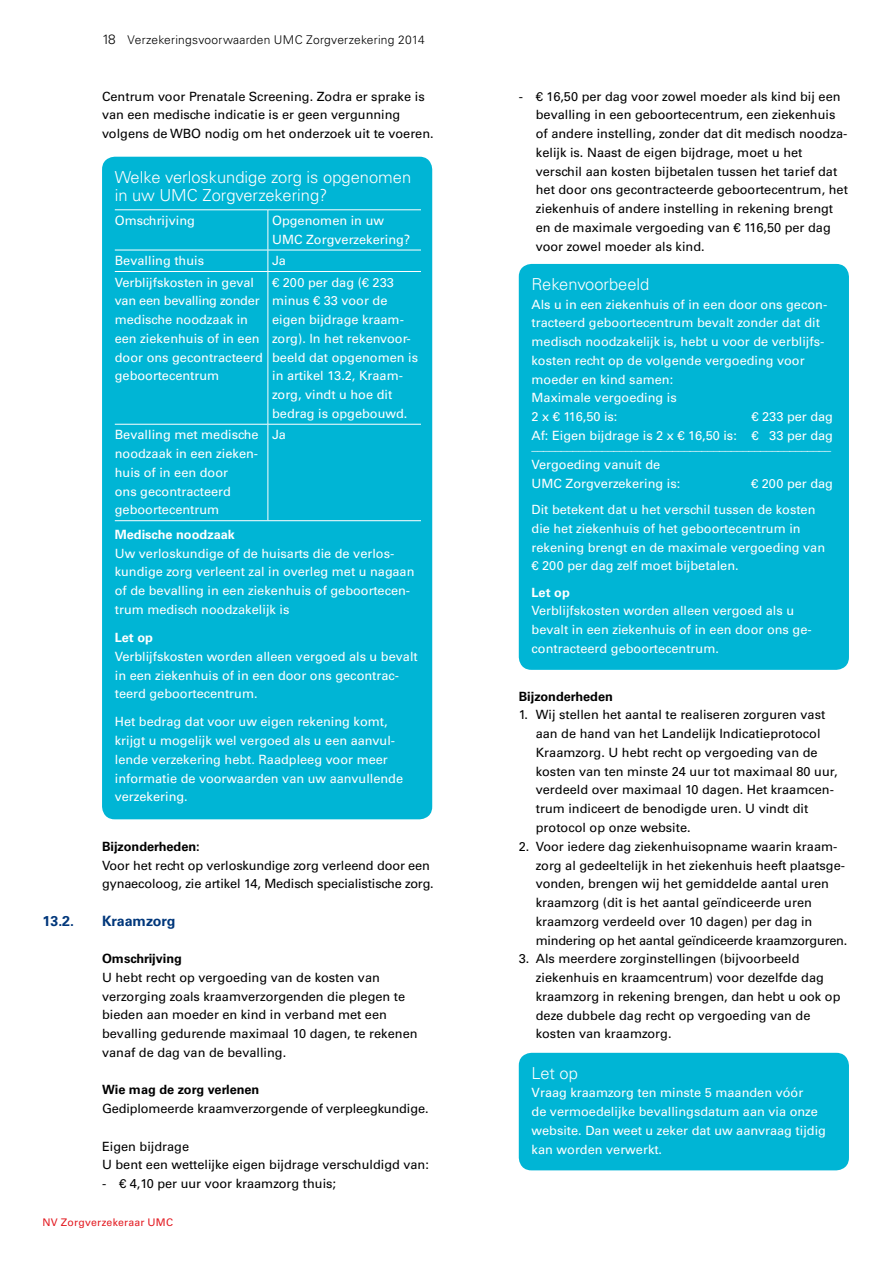
<style>
.page{position:relative;width:893px;height:1263px;background:#fff}
.page>*{position:absolute;margin:0;border:0;box-sizing:border-box;transform-origin:0 0}
.t1{font:300 16.5px/18.8px "Univers";color:#fff}
.t2{font:700 14.25px "Univers";color:#00377b}
.t3{font:12.75px/18.8px "Univers";color:#000}
.t4{font:12.75px/18.8px "Univers";color:#fff}
.t5{font:700 12.75px "Univers";color:#000}
.t6{font:700 12.75px "Univers";color:#fff}
.t7{font:300 12px "Univers";letter-spacing:.02em;color:#000}
.t8{font:10.5px "Univers";letter-spacing:.02em;color:#e31b22}
.s1{font-size:13.5px}
</style>
<div class="page">
<div style="left:102px;top:157px;width:330px;height:662px;background:#00b5d5;border-radius:13px"></div>
<hr style="left:115px;top:210px;width:153px;height:1px;background:#fff">
<hr style="left:268px;top:210px;width:153px;height:1px;background:#fff">
<hr style="left:268px;top:210px;width:1px;height:40px;background:#fff">
<hr style="left:115px;top:250px;width:153px;height:1px;background:#fff">
<hr style="left:268px;top:250px;width:153px;height:1px;background:#fff">
<svg style="left:268px;top:250px;width:1px;height:21px"></svg>
<hr style="left:115px;top:271px;width:153px;height:1px;background:#fff">
<hr style="left:268px;top:271px;width:153px;height:1px;background:#fff">
<hr style="left:268px;top:272px;width:1px;height:152px;background:#fff">
<hr style="left:115px;top:424px;width:153px;height:1px;background:#fff">
<hr style="left:268px;top:424px;width:153px;height:1px;background:#fff">
<hr style="left:268px;top:424px;width:1px;height:96px;background:#fff">
<hr style="left:115px;top:520px;width:153px;height:1px;background:#fff">
<hr style="left:268px;top:520px;width:153px;height:1px;background:#fff">
<div style="left:519px;top:264px;width:330px;height:406px;background:#00b5d5;border-radius:13px"></div>
<div style="left:519px;top:1053px;width:330px;height:117px;background:#00b5d5;border-radius:13px"></div>
<p class="t7" style="left:102px;top:33px;width:324px"><span class="s1">18</span> Verzekeringsvoorwaarden UMC Zorgverzekering 2014</p>
<p class="t3" style="left:102px;top:87px;width:333px">Centrum voor Prenatale Screening. Zodra er sprake is van een medische indicatie is er geen vergunning volgens de WBO nodig om het onderzoek uit te voeren.</p>
<p class="t1" style="left:115px;top:167px;width:298px">Welke verloskundige zorg is opgenomen in uw UMC Zorgverzekering?</p>
<p class="t4" style="left:115px;top:211px;width:82px">Omschrijving</p>
<p class="t4" style="left:272px;top:211px;width:140px">Opgenomen in uw<br>UMC Zorgverzekering?</p>
<p class="t4" style="left:115px;top:251px;width:91px">Bevalling thuis</p>
<p class="t4" style="left:272px;top:251px;width:15px">Ja</p>
<p class="t4" style="left:115px;top:273px;width:150px">Verblijfskosten in geval van een bevalling zonder medische noodzaak in een ziekenhuis of in een door ons gecontracteerd geboortecentrum</p>
<p class="t4" style="left:272px;top:273px;width:147px">€ 200 per dag (€ 233 minus € 33 voor de eigen bijdrage kraam&shy;zorg). In het rekenvoor&shy;beeld dat opgenomen is in artikel 13.2, Kraam&shy;zorg, vindt u hoe dit bedrag is opgebouwd.</p>
<p class="t4" style="left:115px;top:426px;width:145px">Bevalling met medische noodzaak in een zieken&shy;huis of in een door<br>ons gecontracteerd geboortecentrum</p>
<p class="t4" style="left:272px;top:426px;width:15px">Ja</p>
<p class="t6" style="left:115px;top:527px;width:122px">Medische noodzaak</p>
<p class="t4" style="left:115px;top:544px;width:301px">Uw verloskundige of de huisarts die de verlos&shy;kundige zorg verleent zal in overleg met u nagaan of de bevalling in een ziekenhuis of geboortecen&shy;trum medisch noodzakelijk is</p>
<p class="t6" style="left:115px;top:630px;width:40px">Let op</p>
<p class="t4" style="left:115px;top:647px;width:305px">Verblijfskosten worden alleen vergoed als u bevalt in een ziekenhuis of in een door ons gecontrac&shy;teerd geboortecentrum.</p>
<p class="t4" style="left:115px;top:713px;width:290px">Het bedrag dat voor uw eigen rekening komt, krijgt u mogelijk wel vergoed als u een aanvul&shy;lende verzekering hebt. Raadpleeg voor meer informatie de voorwaarden van uw aanvullende verzekering.</p>
<p class="t5" style="left:102px;top:839px;width:99px">Bijzonderheden:</p>
<p class="t3" style="left:102px;top:856px;width:333px">Voor het recht op verloskundige zorg verleend door een gynaecoloog, zie artikel 14, Medisch specialistische zorg.</p>
<p class="t2" style="left:43px;top:912px;width:33px">13.2.</p>
<p class="t2" style="left:102px;top:912px;width:75px">Kraamzorg</p>
<p class="t5" style="left:102px;top:951px;width:81px">Omschrijving</p>
<p class="t3" style="left:102px;top:968px;width:317px">U hebt recht op vergoeding van de kosten van verzorging zoals kraamverzorgenden die plegen te bieden aan moeder en kind in verband met een bevalling gedurende maximaal 10 dagen, te rekenen vanaf de dag van de bevalling.</p>
<p class="t5" style="left:102px;top:1082px;width:159px">Wie mag de zorg verlenen</p>
<p class="t3" style="left:102px;top:1099px;width:328px">Gediplomeerde kraamverzorgende of verpleegkundige.</p>
<p class="t3" style="left:102px;top:1137px;width:328px">Eigen bijdrage<br>U bent een wettelijke eigen bijdrage verschuldigd van:</p>
<p class="t3" style="left:102px;top:1174px;width:236px">- € 4,10 per uur voor kraamzorg thuis;</p>
<p class="t8" style="left:43px;top:1216px;width:132px">NV Zorgverzekeraar UMC</p>
<p class="t3" style="left:536px;top:87px;width:314px;text-indent:-17px">- € 16,50 per dag voor zowel moeder als kind bij een bevalling in een geboortecentrum, een ziekenhuis of andere instelling, zonder dat dit medisch noodza&shy;kelijk is. Naast de eigen bijdrage, moet u het verschil aan kosten bijbetalen tussen het tarief dat het door ons gecontracteerde geboortecentrum, het ziekenhuis of andere instelling in rekening brengt en de maximale vergoeding van € 116,50 per dag voor zowel moeder als kind.</p>
<p class="t1" style="left:531px;top:275px;width:119px">Rekenvoorbeeld</p>
<p class="t4" style="left:531px;top:295px;width:297px">Als u in een ziekenhuis of in een door ons gecon&shy;tracteerd geboortecentrum bevalt zonder dat dit medisch noodzakelijk is, hebt u voor de verblijfs&shy;kosten recht op de volgende vergoeding voor moeder en kind samen:<br>Maximale vergoeding is<br>2 x € 116,50 is:</p>
<p class="t4" style="left:531px;top:407px;width:303px;text-align:right">€ 233 per dag<br>Af: Eigen bijdrage is 2 x € 16,50 is: € 33 per dag</p>
<p class="t4" style="left:531px;top:436px;width:301px">___________________________________________________<br>Vergoeding vanuit de<br>UMC Zorgverzekering is:</p>
<p class="t4" style="left:531px;top:470px;width:303px;line-height:26.2px;text-indent:219px">€ 200 per dag<br>Dit betekent dat u het verschil tussen de kosten</p>
<p class="t4" style="left:531px;top:519px;width:295px">die het ziekenhuis of het geboortecentrum in rekening brengt en de maximale vergoeding van € 200 per dag zelf moet bijbetalen.</p>
<p class="t6" style="left:531px;top:585px;width:40px">Let op</p>
<p class="t4" style="left:531px;top:601px;width:282px">Verblijfskosten worden alleen vergoed als u bevalt in een ziekenhuis of in een door ons ge&shy;contracteerd geboortecentrum.</p>
<p class="t5" style="left:519px;top:689px;width:96px">Bijzonderheden</p>
<p class="t3" style="left:536px;top:706px;width:303px;text-indent:-17px">1. Wij stellen het aantal te realiseren zorguren vast aan de hand van het Landelijk Indicatieprotocol Kraamzorg. U hebt recht op vergoeding van de kosten van ten minste 24 uur tot maximaal 80 uur, verdeeld over maximaal 10 dagen. Het kraamcen&shy;trum indiceert de benodigde uren. U vindt dit protocol op onze website.</p>
<p class="t3" style="left:536px;top:837px;width:313px;text-indent:-17px">2. Voor iedere dag ziekenhuisopname waarin kraam&shy;zorg al gedeeltelijk in het ziekenhuis heeft plaatsge&shy;vonden, brengen wij het gemiddelde aantal uren kraamzorg (dit is het aantal geïndiceerde uren kraamzorg verdeeld over 10 dagen) per dag in mindering op het aantal geïndiceerde kraamzorguren.</p>
<p class="t3" style="left:536px;top:949px;width:306px;text-indent:-17px">3. Als meerdere zorginstellingen (bijvoorbeeld ziekenhuis en kraamcentrum) voor dezelfde dag kraamzorg in rekening brengen, dan hebt u ook op deze dubbele dag recht op vergoeding van de kosten van kraamzorg.</p>
<p class="t1" style="left:531px;top:1063px;width:48px">Let op</p>
<p class="t4" style="left:531px;top:1083px;width:296px">Vraag kraamzorg ten minste 5 maanden vóór<br>de vermoedelijke bevallingsdatum aan via onze website. Dan weet u zeker dat uw aanvraag tijdig kan worden verwerkt.</p>
</div>
